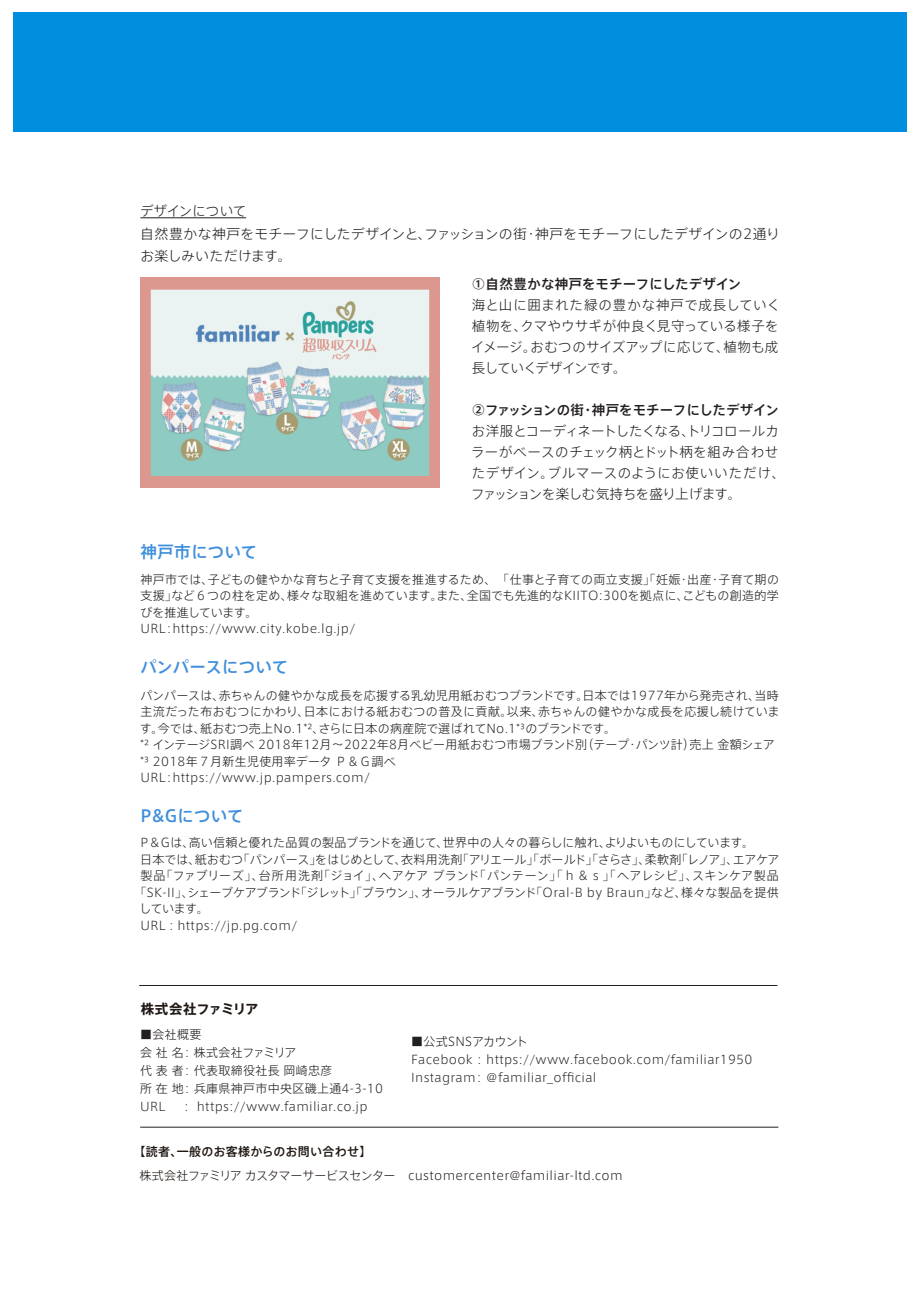
<style>
.page{position:relative;width:919px;height:1289px;background:#fff}
.page>*{position:absolute;margin:0;border:0;box-sizing:border-box;transform-origin:0 0}
.t1{font:500 16.5px "Axis Std";letter-spacing:.015em;color:#408fdc}
.t2{font:500 16.5px "Axis Std";letter-spacing:-.005em;color:#408fdc}
.t3{font:300 13.65px/22.5px "Axis Std";letter-spacing:.005em;color:#231f20}
.t4{font:300 13.5px/21px "Axis Std";letter-spacing:.005em;color:#231f20}
.t5{font:500 13.5px "Axis Std";letter-spacing:-.005em;color:#231f20}
.t6{font:700 13.5px "Axis Std";letter-spacing:-.04em;color:#201814}
.t7{font:300 12px/16.5px "Axis Std";letter-spacing:.025em;color:#231f20}
.t8{font:300 12px "Axis Std";letter-spacing:-.01em;color:#231f20}
.t9{font:300 12px "Axis Std";letter-spacing:-.015em;color:#231f20}
.t10{font:300 12px "Axis Std";letter-spacing:.025em;color:#201814}
.t11{font:300 12px "Axis Std";letter-spacing:-.005em;color:#231f20}
.t12{font:500 12px "Axis Std";letter-spacing:.025em;color:#201814}
</style>
<div class="page">
<div style="left:13px;top:13px;width:893px;height:119px;background:#008fde"></div>
<hr style="left:140px;top:1126px;width:638px;height:1px;background:#231f20">
<hr style="left:139px;top:985px;width:638px;height:1px;background:#231f20">
<img style="left:140px;top:277px;width:299px;height:211px">
<hr style="left:140px;top:217px;width:106px;height:1px;background:#231f20">
<p class="t3" style="left:140px;top:199px;width:641px">デザインについて<br>自然豊かな神戸をモチーフにしたデザインと、ファッションの街・神戸をモチーフにしたデザインの2通りお楽しみいただけます。</p>
<h1 class="t1" style="left:140px;top:539px;width:118px">神戸市について</h1>
<p class="t5" style="left:472px;top:274px;width:271px">①自然豊かな神戸をモチーフにしたデザイン</p>
<p class="t4" style="left:471px;top:293px;width:310px">海と山に囲まれた緑の豊かな神戸で成長していく植物を、クマやウサギが仲良く見守っている様子をイメージ。おむつのサイズアップに応じて、植物も成長していくデザインです。</p>
<p class="t5" style="left:472px;top:400px;width:308px">②ファッションの街・神戸をモチーフにしたデザイン</p>
<p class="t4" style="left:471px;top:420px;width:315px">お洋服とコーディネートしたくなる、トリコロールカラーがベースのチェック柄とドット柄を組み合わせたデザイン。ブルマースのようにお使いいただけ、ファッションを楽しむ気持ちを盛り上げます。</p>
<p class="t7" style="left:140px;top:570px;width:640px">神戸市では、子どもの健やかな育ちと子育て支援を推進するため、　「仕事と子育ての両立支援」「妊娠・出産・子育て期の支援」など６つの柱を定め、様々な取組を進めています。また、全国でも先進的なKIITO:300を拠点に、こどもの創造的学びを推進しています。<br>URL：https://www.city.kobe.lg.jp/</p>
<h1 class="t2" style="left:140px;top:654px;width:149px">パンパースについて</h1>
<p class="t7" style="left:140px;top:686px;width:641px">パンパースは、赤ちゃんの健やかな成長を応援する乳幼児用紙おむつブランドです。日本では1977年から発売され、当時主流だった布おむつにかわり、日本における紙おむつの普及に貢献。以来、赤ちゃんの健やかな成長を応援し続けています。今では、紙おむつ売上No.1*²、さらに日本の病産院で選ばれてNo.1*³のブランドです。<br>*² インテージSRI調べ 2018年12月～2022年8月ベビー用紙おむつ市場ブランド別（テープ・パンツ計）売上 金額シェア*³ 2018年７月新生児使用率データ Ｐ＆Ｇ調べ<br>URL：https://www.jp.pampers.com/</p>
<h1 class="t1" style="left:140px;top:803px;width:105px">P&amp;Gについて</h1>
<p class="t11" style="left:140px;top:833px;width:615px">P＆Gは、高い信頼と優れた品質の製品ブランドを通じて、世界中の人々の暮らしに触れ、よりよいものにしています。</p>
<p class="t9" style="left:140px;top:850px;width:640px">日本では、紙おむつ「パンパース」をはじめとして、衣料用洗剤「アリエール」「ボールド」「さらさ」、柔軟剤「レノア」、エアケア</p>
<p class="t7" style="left:140px;top:866px;width:640px">製品「ファブリーズ」、台所用洗剤「ジョイ」、ヘアケア ブランド「パンテーン」「ｈ＆ｓ」「ヘアレシピ」、スキンケア製品</p>
<p class="t8" style="left:134px;top:883px;width:646px">「SK-II」、シェーブケアブランド「ジレット」「ブラウン」、オーラルケアブランド「Oral-B by Braun」など、様々な製品を提供</p>
<p class="t7" style="left:140px;top:899px;width:71px">しています。</p>
<p class="t7" style="left:140px;top:916px;width:158px">URL : https://jp.pg.com/</p>
<p class="t6" style="left:141px;top:998px;width:119px">株式会社ファミリア</p>
<p class="t7" style="left:140px;top:1024px;width:244px;line-height:18px">■会社概要<br>会 社 名： 株式会社ファミリア<br>代 表 者： 代表取締役社長 岡崎忠彦<br>所 在 地： 兵庫県神戸市中央区磯上通4-3-10<br>URL ： https://www.familiar.co.jp</p>
<p class="t7" style="left:411px;top:1031px;width:342px;line-height:18px">■公式SNSアカウント<br>Facebook ： https://www.facebook.com/familiar1950<br>Instagram： ＠familiar_official　</p>
<p class="t12" style="left:134px;top:1142px;width:245px">【読者、一般のお客様からのお問い合わせ】　</p>
<p class="t10" style="left:140px;top:1166px;width:484px">株式会社ファミリア カスタマーサービスセンター　customercenter@familiar-ltd.com</p>
</div>
